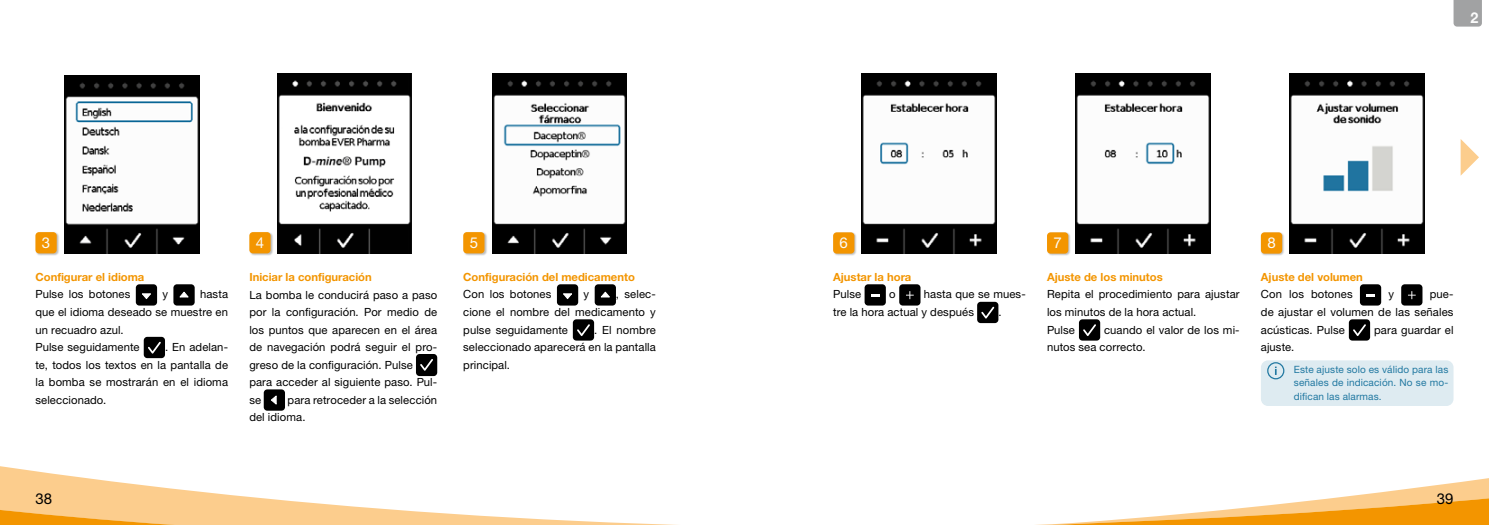
<style>
.page{position:relative;width:1489px;height:525px;background:#fff}
.page>*{position:absolute;margin:0;border:0;box-sizing:border-box;transform-origin:0 0}
.t1{font:15px "Helvetica Neue LTW1 G";color:#fbfbfb}
.t2{font:15px "Helvetica Neue LTW1 G";color:#000}
.t3{font:700 15px "Helvetica Neue LTW1 G";color:#fbfbfb;scale:.95 1}
.t4{font:11.25px/17.5px "Helvetica Neue LTW1 G";letter-spacing:.01em;color:#000}
.t5{font:700 11.25px "Helvetica Neue LTW1 G";color:#f39500}
.t6{font:10px/13.8px "Helvetica Neue LTW1 G";letter-spacing:.015em;color:#2178a1;text-align:justify}
</style>
<div class="page">
<svg style="left:0;top:466px;width:1488px;height:29px"></svg>
<svg style="left:0;top:495px;width:1488px;height:29px"></svg>
<svg style="left:1453px;top:0;width:28px;height:27px"></svg>
<img style="left:64px;top:75px;width:135px;height:178px">
<img style="left:277px;top:74px;width:135px;height:179px">
<img style="left:492px;top:74px;width:135px;height:179px">
<div style="left:249px;top:231px;width:24px;height:25px;background:#000;opacity:.26"></div>
<div style="left:249px;top:232px;width:21px;height:21px;background:#f39500;border-radius:4px"></div>
<div style="left:463px;top:231px;width:24px;height:25px;background:#000;opacity:.26"></div>
<div style="left:463px;top:232px;width:21px;height:21px;background:#f39500;border-radius:4px"></div>
<div style="left:35px;top:231px;width:25px;height:25px;background:#000;opacity:.26"></div>
<div style="left:35px;top:232px;width:22px;height:21px;background:#f39500;border-radius:4px"></div>
<img style="left:861px;top:74px;width:135px;height:179px">
<img style="left:1075px;top:74px;width:135px;height:179px">
<img style="left:1289px;top:74px;width:135px;height:179px">
<div style="left:1260px;top:232px;width:24px;height:24px;background:#000;opacity:.26"></div>
<div style="left:1260px;top:232px;width:21px;height:21px;background:#f39500;border-radius:4px"></div>
<div style="left:1046px;top:232px;width:25px;height:24px;background:#000;opacity:.26"></div>
<div style="left:1046px;top:232px;width:22px;height:21px;background:#f39500;border-radius:4px"></div>
<div style="left:832px;top:232px;width:25px;height:24px;background:#000;opacity:.26"></div>
<div style="left:833px;top:232px;width:21px;height:21px;background:#f39500;border-radius:4px"></div>
<svg style="left:1460px;top:139px;width:18px;height:37px"></svg>
<div style="left:557px;top:284px;width:21px;height:21px;background:#000;border-radius:4px"></div>
<svg style="left:563px;top:293px;width:9px;height:6px"></svg>
<div style="left:594px;top:284px;width:22px;height:21px;background:#000;border-radius:4px"></div>
<svg style="left:601px;top:291px;width:9px;height:7px"></svg>
<div style="left:573px;top:319px;width:21px;height:21px;background:#000;border-radius:4px"></div>
<svg style="left:577px;top:324px;width:13px;height:12px"></svg>
<div style="left:864px;top:284px;width:21px;height:21px;background:#000;border-radius:4px"></div>
<svg style="left:871px;top:294px;width:8px;height:2px"></svg>
<div style="left:899px;top:284px;width:21px;height:21px;background:#000;border-radius:4px"></div>
<svg style="left:906px;top:291px;width:7px;height:8px"></svg>
<div style="left:977px;top:301px;width:21px;height:22px;background:#000;border-radius:4px"></div>
<svg style="left:981px;top:306px;width:13px;height:12px"></svg>
<div style="left:1078px;top:319px;width:22px;height:21px;background:#000;border-radius:4px"></div>
<svg style="left:1083px;top:324px;width:13px;height:12px"></svg>
<div style="left:1359px;top:284px;width:21px;height:21px;background:#000;border-radius:4px"></div>
<svg style="left:1366px;top:294px;width:8px;height:2px"></svg>
<div style="left:1400px;top:284px;width:22px;height:21px;background:#000;border-radius:4px"></div>
<svg style="left:1408px;top:291px;width:7px;height:8px"></svg>
<div style="left:1348px;top:319px;width:21px;height:21px;background:#000;border-radius:4px"></div>
<svg style="left:1353px;top:324px;width:12px;height:12px"></svg>
<div style="left:1260px;top:360px;width:193px;height:46px;background:#deebf1;border-radius:7px"></div>
<div style="left:1266px;top:362px;width:18px;height:17px;border:1px solid #2178a1;border-radius:50%"></div>
<div style="left:136px;top:284px;width:21px;height:21px;background:#000;border-radius:4px"></div>
<svg style="left:142px;top:293px;width:9px;height:6px"></svg>
<div style="left:173px;top:284px;width:22px;height:21px;background:#000;border-radius:4px"></div>
<svg style="left:179px;top:291px;width:10px;height:7px"></svg>
<div style="left:144px;top:336px;width:21px;height:22px;background:#000;border-radius:4px"></div>
<svg style="left:148px;top:341px;width:13px;height:12px"></svg>
<div style="left:416px;top:354px;width:21px;height:22px;background:#000;border-radius:4px"></div>
<svg style="left:420px;top:359px;width:13px;height:11px"></svg>
<div style="left:264px;top:389px;width:21px;height:21px;background:#000;border-radius:4px"></div>
<svg style="left:271px;top:395px;width:6px;height:10px"></svg>
<h1 class="t3" style="left:1470px;top:8px;width:10px">2</h1>
<h1 class="t1" style="left:42px;top:233px;width:10px">3</h1>
<h1 class="t1" style="left:256px;top:233px;width:10px">4</h1>
<h1 class="t1" style="left:469px;top:233px;width:10px">5</h1>
<h1 class="t1" style="left:839px;top:233px;width:10px">6</h1>
<h1 class="t1" style="left:1053px;top:233px;width:10px">7</h1>
<h1 class="t1" style="left:1267px;top:233px;width:10px">8</h1>
<p class="t5" style="left:463px;top:270px;width:173px">Configuración del medicamento</p>
<p class="t4" style="left:463px;top:285px;width:90px">Con los botones</p>
<p class="t4" style="left:583px;top:285px;width:7px">y</p>
<p class="t5" style="left:35px;top:270px;width:110px">Configurar el idioma</p>
<p class="t4" style="left:35px;top:285px;width:96px">Pulse los botones</p>
<p class="t4" style="left:162px;top:285px;width:7px">y</p>
<p class="t5" style="left:249px;top:270px;width:124px">Iniciar la configuración</p>
<p class="t4" style="left:249px;top:285px;width:189px">La bomba le conducirá paso a paso por la configuración. Por medio de los puntos que aparecen en el área de navegación podrá seguir el pro‑ greso de la configuración. Pulse para acceder al siguiente paso. Pul‑ se</p>
<p class="t5" style="left:1046px;top:270px;width:117px">Ajuste de los minutos</p>
<p class="t4" style="left:1046px;top:285px;width:194px">Repita el procedimiento para ajustar los minutos de la hora actual.<br>Pulse</p>
<p class="t5" style="left:833px;top:270px;width:80px">Ajustar la hora</p>
<p class="t4" style="left:833px;top:285px;width:29px">Pulse</p>
<p class="t4" style="left:889px;top:285px;width:8px">o</p>
<p class="t5" style="left:1260px;top:270px;width:104px">Ajuste del volumen</p>
<p class="t4" style="left:1260px;top:285px;width:93px">Con los botones</p>
<p class="t4" style="left:1388px;top:285px;width:7px">y</p>
<p class="t4" style="left:35px;top:285px;width:194px;text-indent:164px">hasta que el idioma deseado se muestre en un recuadro azul.<br>Pulse seguidamente</p>
<p class="t4" style="left:463px;top:285px;width:194px;text-align:justify;text-indent:153px">, selec‑ cione el nombre del medicamento y pulse seguidamente</p>
<p class="t4" style="left:833px;top:285px;width:194px;text-indent:91px">hasta que se mues‑ tre la hora actual y después</p>
<p class="t4" style="left:998px;top:303px;width:5px">.</p>
<p class="t4" style="left:1260px;top:285px;width:194px;text-align:justify;text-indent:169px">pue‑ de ajustar el volumen de las señales acústicas. Pulse</p>
<p class="t4" style="left:463px;top:320px;width:194px;text-align:justify;text-indent:131px">. El nombre seleccionado aparecerá en la pantalla principal.</p>
<p class="t4" style="left:1046px;top:320px;width:194px;text-indent:57px">cuando el valor de los mi‑ nutos sea correcto.</p>
<p class="t4" style="left:1373px;top:320px;width:81px">para guardar el</p>
<p class="t4" style="left:35px;top:338px;width:194px;text-align:justify;text-indent:129px">. En adelan‑ te, todos los textos en la pantalla de la bomba se mostrarán en el idioma seleccionado.</p>
<p class="t4" style="left:1260px;top:338px;width:35px">ajuste.</p>
<p class="t6" style="left:1293px;top:362px;width:156px">Este ajuste solo es válido para las señales de indicación. No se mo‑ difican las alarmas.</p>
<p class="t4" style="left:249px;top:390px;width:189px;text-indent:38px">para retroceder a la selección del idioma.</p>
<h1 class="t2" style="left:35px;top:489px;width:18px">38</h1>
<h1 class="t2" style="left:1436px;top:489px;width:18px">39</h1>
</div>
